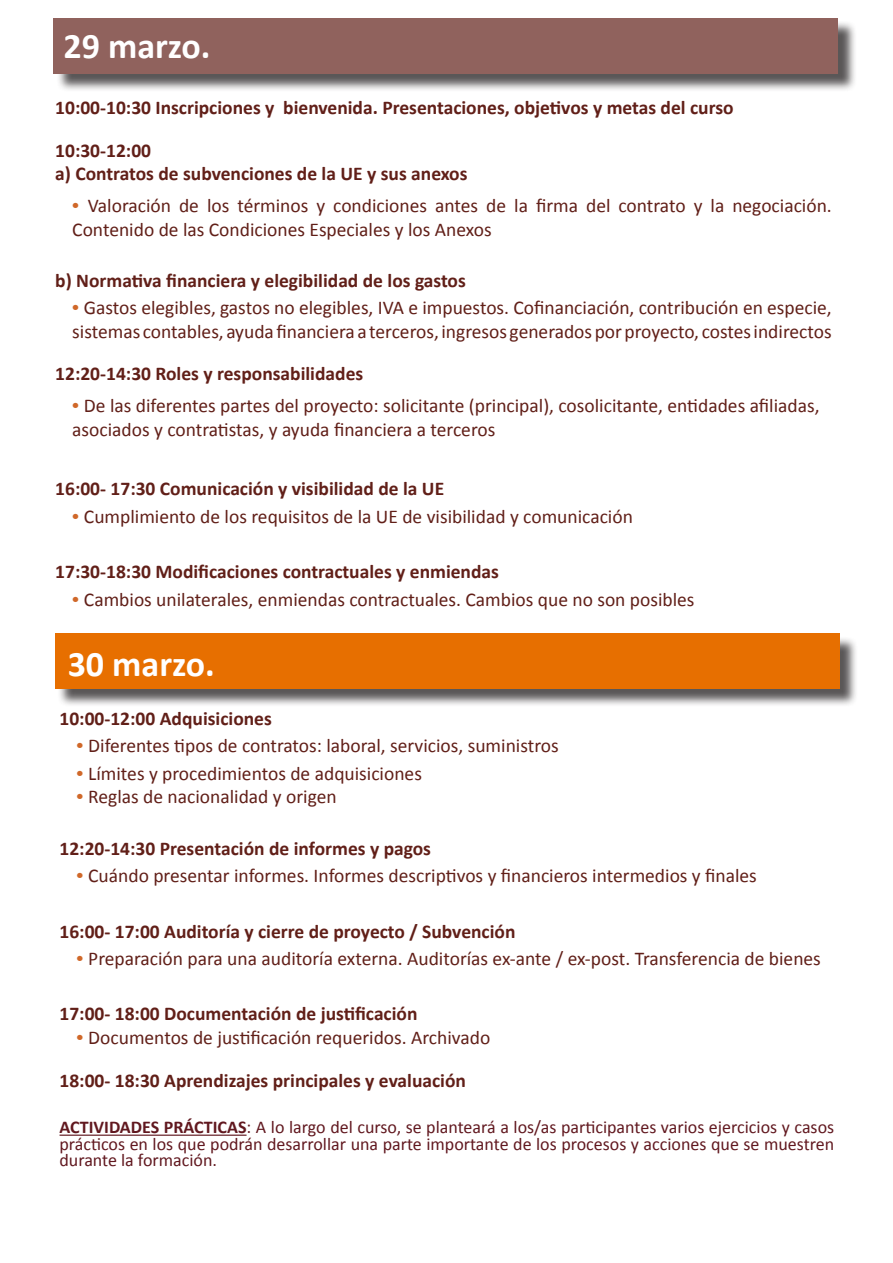
<style>
.page{position:relative;width:893px;height:1263px;background:#fff}
.page>*{position:absolute;margin:0;border:0;box-sizing:border-box;transform-origin:0 0}
.t1{font:700 36px "Calibri";color:#fff}
.t2{font:19.5px/23.4px "Calibri";color:#611f18}
.t3{font:700 19.5px "Calibri";color:#611f18}
.t4{font:18px/16.5px "Calibri";color:#61181f;text-align:justify}
.s1{font-family:"Times New Roman";font-weight:700;color:#d06829}
.s2{font-weight:700}
</style>
<div class="page">
<div style="left:58px;top:636px;width:800px;height:72px;background:#231f20;opacity:.75"></div>
<div style="left:55px;top:634px;width:784px;height:55px;background:#e76f00"></div>
<div style="left:56px;top:21px;width:801px;height:71px;background:#231f20;opacity:.75"></div>
<div style="left:54px;top:18px;width:784px;height:56px;background:#90625d"></div>
<hr style="left:60px;top:1134px;width:187px;height:2px;background:#61181f">
<p class="t1" style="left:63px;top:23px;width:149px">29 marzo.</p>
<p class="t3" style="left:55px;top:95px;width:680px">10:00-10:30 Inscripciones y bienvenida. Presentaciones, objetivos y metas del curso</p>
<p class="t3" style="left:55px;top:138px;width:97px">10:30-12:00</p>
<p class="t3" style="left:55px;top:161px;width:414px">a) Contratos de subvenciones de la UE y sus anexos</p>
<p class="t2" style="left:72px;top:194px;width:761px"><span class="s1">•</span> Valoración de los términos y condiciones antes de la firma del contrato y la negociación.<br>Contenido de las Condiciones Especiales y los Anexos</p>
<p class="t3" style="left:55px;top:268px;width:412px">b) Normativa financiera y elegibilidad de los gastos</p>
<p class="t2" style="left:72px;top:296px;width:761px"><span class="s1">•</span> Gastos elegibles, gastos no elegibles, IVA e impuestos. Cofinanciación, contribución en especie, sistemas contables, ayuda financiera a terceros, ingresos generados por proyecto, costes indirectos</p>
<p class="t3" style="left:55px;top:361px;width:309px">12:20-14:30 Roles y responsabilidades</p>
<p class="t2" style="left:72px;top:394px;width:749px"><span class="s1">•</span> De las diferentes partes del proyecto: solicitante (principal), cosolicitante, entidades afiliadas, asociados y contratistas, y ayuda financiera a terceros</p>
<p class="t3" style="left:55px;top:476px;width:390px">16:00- 17:30 Comunicación y visibilidad de la UE</p>
<p class="t2" style="left:72px;top:505px;width:562px"><span class="s1">•</span> Cumplimiento de los requisitos de la UE de visibilidad y comunicación</p>
<p class="t3" style="left:55px;top:559px;width:445px">17:30-18:30 Modificaciones contractuales y enmiendas</p>
<p class="t2" style="left:72px;top:588px;width:624px"><span class="s1">•</span> Cambios unilaterales, enmiendas contractuales. Cambios que no son posibles</p>
<p class="t1" style="left:68px;top:640px;width:149px">30 marzo.</p>
<p class="t3" style="left:60px;top:706px;width:214px">10:00-12:00 Adquisiciones</p>
<p class="t2" style="left:77px;top:734px;width:484px"><span class="s1">•</span> Diferentes tipos de contratos: laboral, servicios, suministros</p>
<p class="t2" style="left:77px;top:762px;width:347px"><span class="s1">•</span> Límites y procedimientos de adquisiciones</p>
<p class="t2" style="left:77px;top:785px;width:262px"><span class="s1">•</span> Reglas de nacionalidad y origen</p>
<p class="t3" style="left:60px;top:835px;width:373px">12:20-14:30 Presentación de informes y pagos</p>
<p class="t2" style="left:77px;top:864px;width:682px"><span class="s1">•</span> Cuándo presentar informes. Informes descriptivos y financieros intermedios y finales</p>
<p class="t3" style="left:60px;top:918px;width:457px">16:00- 17:00 Auditoría y cierre de proyecto / Subvención</p>
<p class="t2" style="left:77px;top:947px;width:746px"><span class="s1">•</span> Preparación para una auditoría externa. Auditorías ex-ante / ex-post. Transferencia de bienes</p>
<p class="t3" style="left:60px;top:1001px;width:359px">17:00- 18:00 Documentación de justificación</p>
<p class="t2" style="left:77px;top:1026px;width:415px"><span class="s1">•</span> Documentos de justificación requeridos. Archivado</p>
<p class="t3" style="left:60px;top:1067px;width:408px">18:00- 18:30 Aprendizajes principales y evaluación</p>
<p class="t4" style="left:60px;top:1119px;width:776px"><span class="s2">ACTIVIDADES PRÁCTICAS</span>: A lo largo del curso, se planteará a los/as participantes varios ejercicios y casos prácticos en los que podrán desarrollar una parte importante de los procesos y acciones que se muestren durante la formación.</p>
</div>
